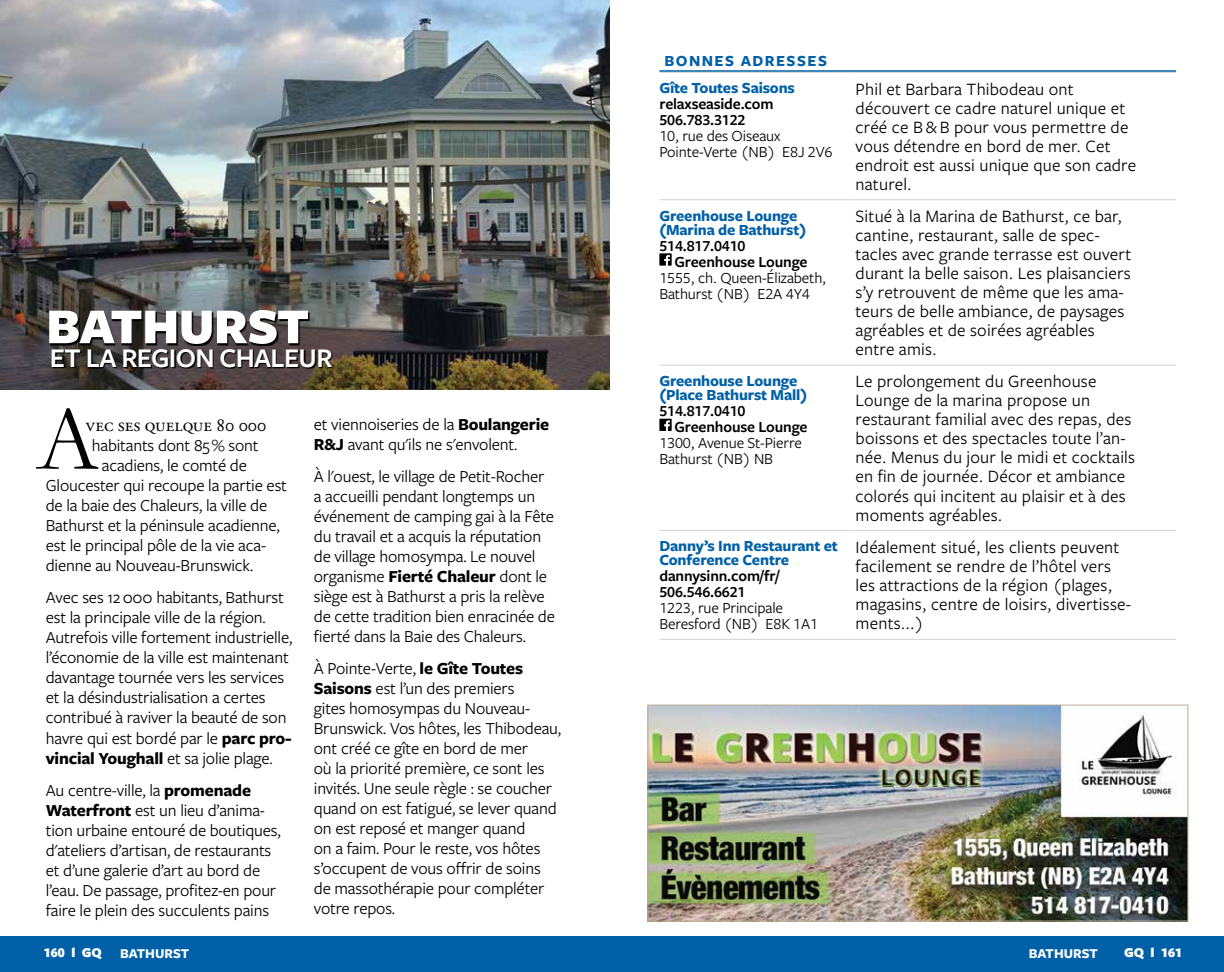
<style>
.page{position:relative;width:1224px;height:972px;background:#fff}
.page>*{position:absolute;margin:0;border:0;box-sizing:border-box;transform-origin:0 0}
.t1{font:900 52px "Freight Sans Pro";letter-spacing:-.01em;color:#fff}
.t2{font:600 28px "Freight Sans Pro";letter-spacing:-.025em;color:#fff}
.t3{font:19px "Adobe Garamond Pro";letter-spacing:.005em;color:#000}
.t4{font:18px/19px "Freight Sans Pro";letter-spacing:.01em;color:#000}
.t5{font:17.6px/20px "Freight Sans Pro";letter-spacing:-.01em;color:#000}
.t6{font:16px/16px "Freight Sans Pro";letter-spacing:-.01em;color:#000}
.t7{font:700 16px/14px "Freight Sans Pro";letter-spacing:-.01em;color:#0060a7}
.t8{font:600 16px/16px "Freight Sans Pro";letter-spacing:-.01em;color:#000}
.t9{font:700 14px "Freight Sans Pro";color:#fff}
.t10{font:900 14px "Freight Sans Pro";color:#fff}
.s1{font-weight:700}
</style>
<div class="page">
<div style="left:0;top:936px;width:612px;height:36px;background:#0060a7"></div>
<div style="left:612px;top:936px;width:612px;height:36px;background:#0060a7"></div>
<img style="left:0;top:0;width:610px;height:390px">
<svg style="left:53px;top:349px;width:281px;height:19px;background:#2a2524"></svg>
<svg style="left:51px;top:311px;width:259px;height:35px;background:#1f1d1d"></svg>
<svg style="left:36px;top:408px;width:62px;height:61px"></svg>
<hr style="left:659px;top:72px;width:197px;height:1px;background:#d1d3d4">
<hr style="left:856px;top:72px;width:320px;height:1px;background:#d1d3d4">
<hr style="left:659px;top:199px;width:197px;height:1px;background:#d1d3d4">
<hr style="left:856px;top:199px;width:320px;height:1px;background:#d1d3d4">
<hr style="left:659px;top:365px;width:197px;height:1px;background:#d1d3d4">
<hr style="left:856px;top:365px;width:320px;height:1px;background:#d1d3d4">
<hr style="left:659px;top:530px;width:197px;height:1px;background:#d1d3d4">
<hr style="left:856px;top:530px;width:320px;height:1px;background:#d1d3d4">
<hr style="left:659px;top:639px;width:197px;height:1px;background:#d1d3d4">
<hr style="left:856px;top:639px;width:320px;height:1px;background:#d1d3d4">
<hr style="left:659px;top:70px;width:517px;height:2px;background:#0060a7">
<svg style="left:659px;top:253px;width:13px;height:13px"></svg>
<svg style="left:659px;top:419px;width:13px;height:12px"></svg>
<img style="left:650px;top:707px;width:536px;height:212px">
<div style="left:648px;top:705px;width:540px;height:216px;border:1px solid #b9ab96"></div>
<h1 class="t1" style="left:46px;top:290px;width:265px">BATHURST</h1>
<h2 class="t2" style="left:50px;top:339px;width:284px">ET LA REGION CHALEUR</h2>
<p class="t3" style="left:86px;top:414px;width:182px">vec ses quelque 80 000</p>
<p class="t5" style="left:92px;top:435px;width:168px">habitants dont 85 % sont</p>
<p class="t5" style="left:102px;top:455px;width:147px">acadiens, le comté de</p>
<p class="t5" style="left:46px;top:475px;width:243px">Gloucester qui recoupe la partie est</p>
<p class="t5" style="left:46px;top:495px;width:223px">de la baie des Chaleurs, la ville de</p>
<p class="t5" style="left:46px;top:515px;width:236px">Bathurst et la péninsule acadienne,</p>
<p class="t5" style="left:46px;top:535px;width:222px">est le principal pôle de la vie aca-</p>
<p class="t5" style="left:46px;top:555px;width:207px">dienne au Nouveau-Brunswick.</p>
<p class="t5" style="left:46px;top:587px;width:248px">Avec ses 12 000 habitants, Bathurst est la principale ville de la région.<br>Autrefois ville fortement industrielle, l’économie de la ville est maintenant davantage tournée vers les services et la désindustrialisation a certes contribué à raviver la beauté de son havre qui est bordé par le <span class="s1">parc pro&shy;vincial Youghall</span> et sa jolie plage.</p>
<p class="t5" style="left:46px;top:779px;width:237px">Au centre-ville, la <span class="s1">promenade Waterfront</span> est un lieu d’anima&shy;tion urbaine entouré de boutiques, d'ateliers d’artisan, de restaurants et d’une galerie d’art au bord de l’eau. De passage, profitez-en pour faire le plein des succulents pains</p>
<p class="t5" style="left:314px;top:413px;width:237px">et viennoiseries de la <span class="s1">Boulangerie<br>R&amp;J</span> avant qu'ils ne s'envolent.</p>
<p class="t5" style="left:314px;top:465px;width:243px">À l'ouest, le village de Petit-Rocher a accueilli pendant longtemps un événement de camping gai à la Fête du travail et a acquis la réputation de village homosympa. Le nouvel organisme <span class="s1">Fierté Chaleur</span> dont le siège est à Bathurst a pris la relève de cette tradition bien enracinée de fierté dans la Baie des Chaleurs.</p>
<p class="t5" style="left:314px;top:657px;width:249px">À Pointe-Verte, <span class="s1">le Gîte Toutes<br>Saisons</span> est l’un des premiers<br>gites homosympas du Nouveau-<br>Brunswick. Vos hôtes, les Thibodeau, ont créé ce gîte en bord de mer<br>où la priorité première, ce sont les invités. Une seule règle : se coucher quand on est fatigué, se lever quand on est reposé et manger quand<br>on a faim. Pour le reste, vos hôtes s’occupent de vous offrir de soins de massothérapie pour compléter votre repos.</p>
<p class="t7" style="left:659px;top:47px;width:169px;line-height:27px;text-indent:5px">BONNES ADRESSES<br>Gîte Toutes Saisons</p>
<p class="t8" style="left:659px;top:95px;width:116px">relaxseaside.com<br>506.783.3122</p>
<p class="t6" style="left:659px;top:127px;width:175px">10, rue des Oiseaux<br>Pointe-Verte (NB) E8J 2V6</p>
<p class="t7" style="left:659px;top:208px;width:148px">Greenhouse Lounge (Marina de Bathurst)</p>
<p class="t8" style="left:674px;top:237px;width:135px;text-indent:-15px">514.817.0410<br>Greenhouse Lounge</p>
<p class="t6" style="left:659px;top:269px;width:168px">1555, ch. Queen-Élizabeth,<br>Bathurst (NB) E2A 4Y4</p>
<p class="t7" style="left:659px;top:373px;width:149px">Greenhouse Lounge (Place Bathurst Mall)</p>
<p class="t8" style="left:674px;top:402px;width:135px;text-indent:-15px">514.817.0410<br>Greenhouse Lounge</p>
<p class="t6" style="left:659px;top:434px;width:144px">1300, Avenue St-Pierre<br>Bathurst (NB) NB</p>
<p class="t7" style="left:659px;top:539px;width:180px">Danny’s Inn Restaurant et<br>Conference Centre</p>
<p class="t8" style="left:659px;top:568px;width:121px">dannysinn.com/fr/<br>506.546.6621</p>
<p class="t6" style="left:659px;top:599px;width:160px">1223, rue Principale<br>Beresford (NB) E8K 1A1</p>
<p class="t4" style="left:856px;top:79px;width:282px">Phil et Barbara Thibodeau ont découvert ce cadre naturel unique et créé ce B &amp; B pour vous permettre de vous détendre en bord de mer. Cet endroit est aussi unique que son cadre naturel.</p>
<p class="t4" style="left:856px;top:206px;width:277px">Situé à la Marina de Bathurst, ce bar, cantine, restaurant, salle de spec&shy;tacles avec grande terrasse est ouvert durant la belle saison. Les plaisanciers s’y retrouvent de même que les ama&shy;teurs de belle ambiance, de paysages agréables et de soirées agréables entre amis.</p>
<p class="t4" style="left:856px;top:371px;width:281px">Le prolongement du Greenhouse Lounge de la marina propose un restaurant familial avec des repas, des boissons et des spectacles toute l’an&shy;née. Menus du jour le midi et cocktails en fin de journée. Décor et ambiance colorés qui incitent au plaisir et à des moments agréables.</p>
<p class="t4" style="left:856px;top:537px;width:277px">Idéalement situé, les clients peuvent facilement se rendre de l’hôtel vers les attractions de la région (plages, magasins, centre de loisirs, divertisse&shy;ments...)</p>
<p class="t10" style="left:44px;top:943px;width:59px">160 l GQ</p>
<p class="t9" style="left:1029px;top:943px;width:71px">BATHURST</p>
<p class="t10" style="left:1124px;top:943px;width:59px">GQ l 161</p>
<p class="t9" style="left:120px;top:943px;width:71px">BATHURST</p>
</div>
